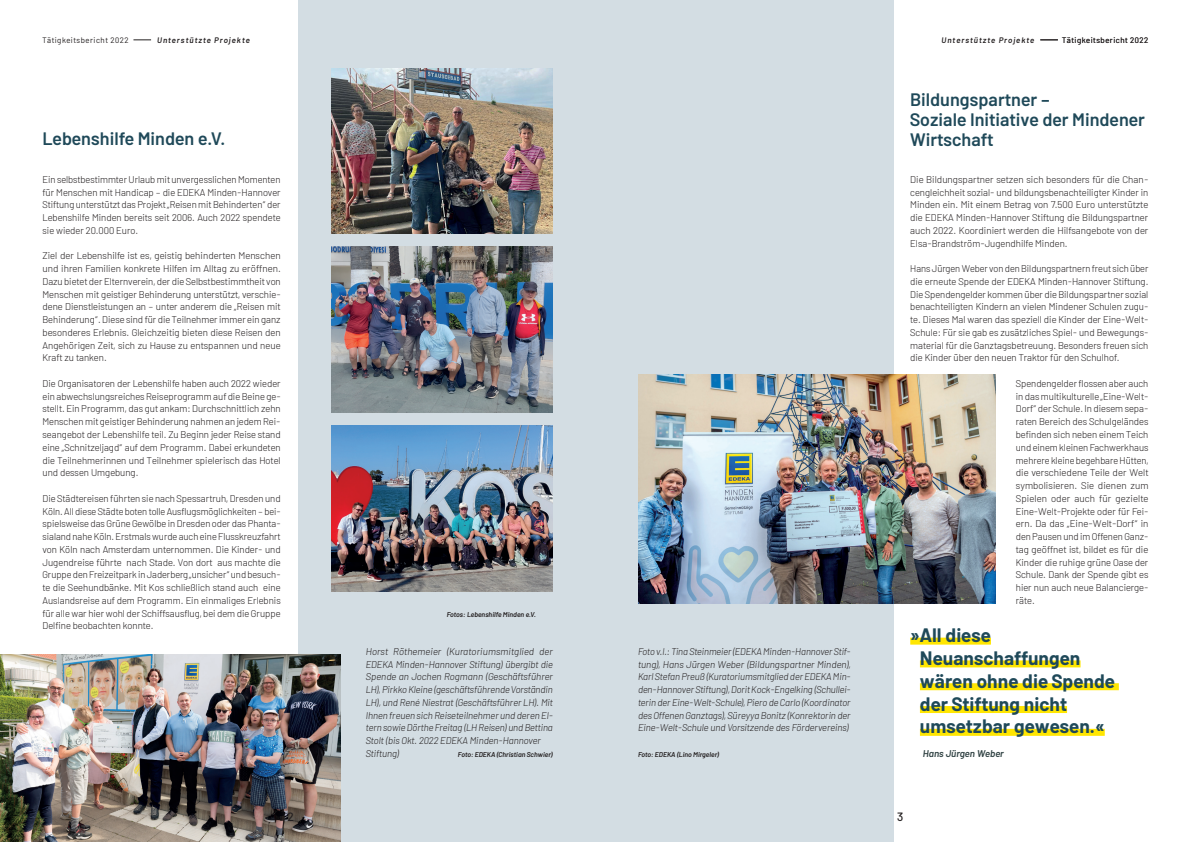
<style>
.page{position:relative;width:1191px;height:842px;background:#fff}
.page>*{position:absolute;margin:0;border:0;box-sizing:border-box;transform-origin:0 0}
.t1{font:700 19px/22.8px "Barlow";color:#1f4959}
.t2{font:600 18px/20px "Barlow";color:#1f4959}
.t3{font:500 12px "Barlow";color:#231f20}
.t4{font:300 9.8px/12.8px "Barlow";color:#231f20;text-align:justify}
.t5{font:italic 300 9.8px/12.8px "Barlow";color:#231f20;text-align:justify}
.t6{font:italic 600 9.8px "Barlow";color:#304243}
.t7{font:8px "Barlow";letter-spacing:.06em;color:#231f20}
.t8{font:italic 600 8px "Barlow";letter-spacing:.125em;color:#231f20}
.t9{font:italic 600 7px "Barlow";color:#231f20}
</style>
<div class="page">
<div style="left:298px;top:0;width:595px;height:842px;background:#d3dde3"></div>
<img style="left:332px;top:68px;width:221px;height:166px">
<img style="left:332px;top:247px;width:221px;height:165px">
<img style="left:332px;top:425px;width:221px;height:166px">
<img style="left:638px;top:374px;width:357px;height:230px">
<img style="left:0;top:655px;width:340px;height:187px">
<svg style="left:133px;top:40px;width:18px;height:1px"></svg>
<svg style="left:1040px;top:40px;width:18px;height:1px"></svg>
<div style="left:910px;top:638px;width:81px;height:7px;background:#ffe601"></div>
<div style="left:920px;top:660px;width:160px;height:7px;background:#ffe601"></div>
<div style="left:920px;top:683px;width:198px;height:7px;background:#ffe601"></div>
<div style="left:920px;top:706px;width:147px;height:7px;background:#ffe601"></div>
<div style="left:920px;top:729px;width:184px;height:7px;background:#ffe601"></div>
<p class="t7" style="left:43px;top:34px;width:88px">Tätigkeitsbericht 2022</p>
<p class="t8" style="left:157px;top:34px;width:94px">Unterstützte Projekte</p>
<p class="t8" style="left:941px;top:34px;width:94px">Unterstützte Projekte</p>
<p class="t7" style="left:1062px;top:34px;width:88px">Tätigkeitsbericht 2022</p>
<h2 class="t2" style="left:43px;top:127px;width:184px">Lebenshilfe Minden e.V.</h2>
<p class="t4" style="left:43px;top:172px;width:240px">Ein selbstbestimmter Urlaub mit unvergesslichen Momenten für Menschen mit Handicap – die EDEKA Minden-Hannover Stiftung unterstützt das Projekt „Reisen mit Behinderten“ der Lebenshilfe Minden bereits seit 2006. Auch 2022 spendete sie wieder 20.000 Euro.</p>
<p class="t4" style="left:43px;top:249px;width:240px">Ziel der Lebenshilfe ist es, geistig behinderten Menschen und ihren Familien konkrete Hilfen im Alltag zu eröffnen.<br>Dazu bietet der Elternverein, der die Selbstbestimmtheit von Menschen mit geistiger Behinderung unterstützt, verschie&shy;dene Dienstleistungen an – unter anderem die „Reisen mit Behinderung“. Diese sind für die Teilnehmer immer ein ganz besonderes Erlebnis. Gleichzeitig bieten diese Reisen den Angehörigen Zeit, sich zu Hause zu entspannen und neue Kraft zu tanken.</p>
<p class="t4" style="left:43px;top:376px;width:240px">Die Organisatoren der Lebenshilfe haben auch 2022 wieder ein abwechslungsreiches Reiseprogramm auf die Beine ge&shy;stellt. Ein Programm, das gut ankam: Durchschnittlich zehn Menschen mit geistiger Behinderung nahmen an jedem Rei&shy;seangebot der Lebenshilfe teil. Zu Beginn jeder Reise stand eine „Schnitzeljagd“ auf dem Programm. Dabei erkundeten die Teilnehmerinnen und Teilnehmer spielerisch das Hotel und dessen Umgebung.</p>
<p class="t4" style="left:43px;top:491px;width:240px">Die Städtereisen führten sie nach Spessartruh, Dresden und Köln. All diese Städte boten tolle Ausflugsmöglichkeiten – bei&shy;spielsweise das Grüne Gewölbe in Dresden oder das Phanta&shy;sialand nahe Köln. Erstmals wurde auch eine Flusskreuzfahrt von Köln nach Amsterdam unternommen. Die Kinder- und Jugendreise führte nach Stade. Von dort aus machte die Gruppe den Freizeitpark in Jaderberg „unsicher“ und besuch&shy;te die Seehundbänke. Mit Kos schließlich stand auch eine Auslandsreise auf dem Programm. Ein einmaliges Erlebnis für alle war hier wohl der Schiffsausflug, bei dem die Gruppe Delfine beobachten konnte.</p>
<p class="t9" style="left:447px;top:609px;width:91px">Fotos: Lebenshilfe Minden e.V.</p>
<p class="t5" style="left:366px;top:644px;width:189px;text-align:left">Horst Röthemeier (Kuratoriumsmitglied der EDEKA Minden-Hannover Stiftung) übergibt die Spende an Jochen Rogmann (Geschäftsführer LH), Pirkko Kleine (geschäftsführende Vorständin LH), und René Niestrat (Geschäftsführer LH). Mit Ihnen freuen sich Reiseteilnehmer und deren El&shy;tern sowie Dörthe Freitag (LH Reisen) und Bettina Stolt (bis Okt. 2022 EDEKA Minden-Hannover Stiftung)</p>
<p class="t9" style="left:458px;top:749px;width:97px">Foto: EDEKA (Christian Schwier)</p>
<p class="t5" style="left:638px;top:644px;width:214px">Foto v.l.: Tina Steinmeier (EDEKA Minden-Hannover Stif&shy;tung), Hans Jürgen Weber (Bildungspartner Minden), Karl Stefan Preuß (Kuratoriumsmitglied der EDEKA Min&shy;den-Hannover Stiftung), Dorit Kock-Engelking (Schullei&shy;terin der Eine-Welt-Schule), Piero de Carlo (Koordinator des Offenen Ganztags), Süreyya Bonitz (Konrektorin der Eine-Welt-Schule und Vorsitzende des Fördervereins)</p>
<p class="t9" style="left:638px;top:749px;width:83px">Foto: EDEKA (Lino Mirgeler)</p>
<h2 class="t2" style="left:910px;top:88px;width:236px">Bildungspartner –<br>Soziale Initiative der Mindener<br>Wirtschaft</h2>
<p class="t4" style="left:910px;top:172px;width:240px">Die Bildungspartner setzen sich besonders für die Chan&shy;cengleichheit sozial- und bildungsbenachteiligter Kinder in Minden ein. Mit einem Betrag von 7.500 Euro unterstützte die EDEKA Minden-Hannover Stiftung die Bildungspartner auch 2022. Koordiniert werden die Hilfsangebote von der Elsa-Brandström-Jugendhilfe Minden.</p>
<p class="t4" style="left:910px;top:261px;width:240px">Hans Jürgen Weber von den Bildungspartnern freut sich über die erneute Spende der EDEKA Minden-Hannover Stiftung.<br>Die Spendengelder kommen über die Bildungspartner sozial benachteiligten Kindern an vielen Mindener Schulen zugu&shy;te. Dieses Mal waren das speziell die Kinder der Eine-Welt-Schule: Für sie gab es zusätzliches Spiel- und Bewegungs&shy;material für die Ganztagsbetreuung. Besonders freuen sich die Kinder über den neuen Traktor für den Schulhof.</p>
<p class="t4" style="left:1015px;top:376px;width:134px">Spendengelder flossen aber auch in das multikulturelle „Eine-Welt-Dorf“ der Schule. In diesem sepa&shy;raten Bereich des Schulgeländes befinden sich neben einem Teich und einem kleinen Fachwerkhaus mehrere kleine begehbare Hütten, die verschiedene Teile der Welt symbolisieren. Sie dienen zum Spielen oder auch für gezielte Eine-Welt-Projekte oder für Fei&shy;ern. Da das „Eine-Welt-Dorf“ in den Pausen und im Offenen Ganz&shy;tag geöffnet ist, bildet es für die Kinder die ruhige grüne Oase der Schule. Dank der Spende gibt es hier nun auch neue Balancierge&shy;räte.</p>
<h1 class="t1" style="left:920px;top:622px;width:197px;text-indent:-10px">»All diese<br>Neuanschaffungen wären ohne die Spende der Stiftung nicht umsetzbar gewesen.«</h1>
<p class="t6" style="left:922px;top:746px;width:83px">Hans Jürgen Weber</p>
<p class="t3" style="left:287px;top:808px;width:8px">2</p>
<p class="t3" style="left:897px;top:808px;width:8px">3</p>
</div>
